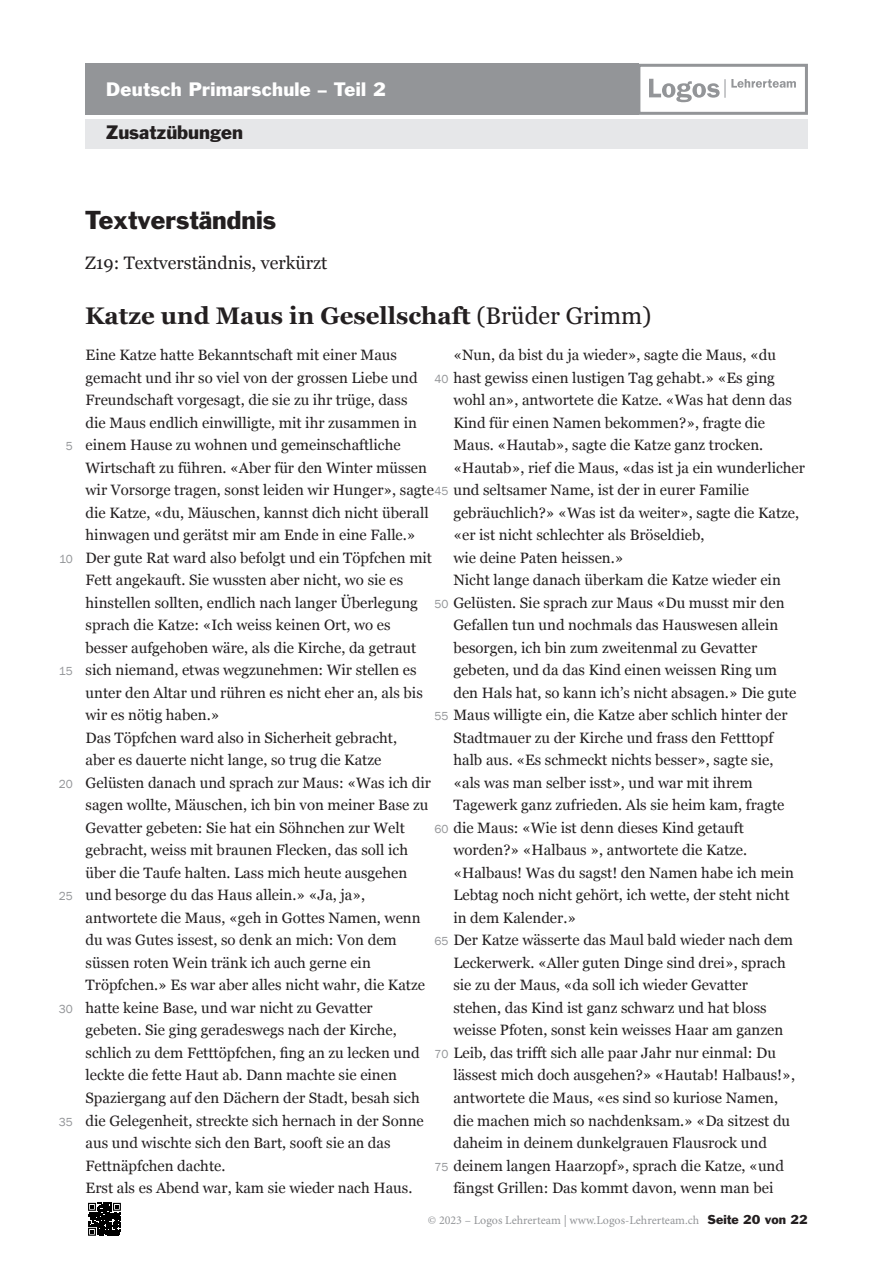
<style>
.page{position:relative;width:893px;height:1263px;background:#fff}
.page>*{position:absolute;margin:0;border:0;box-sizing:border-box;transform-origin:0 0}
.t1{font:700 24px "Georgia";color:#231f20}
.t2{font:24px "Franklin Gothic Std";color:#231f20}
.t3{font:18px "Georgia";color:#231f20}
.t4{font:18px "Franklin Gothic Std";letter-spacing:.015em;color:#fff}
.t5{font:18px "Franklin Gothic Std";color:#231f20}
.t6{font:15px/22.5px "Georgia";color:#231f20}
.t7{font:12px "Minion Pro";color:#939598}
.t8{font:12px "Franklin Gothic";color:#939598}
.s1{font-weight:400}
.s2{font-family:"Franklin Gothic Std";color:#231f20}
</style>
<div class="page">
<svg style="left:88px;top:1202px;width:33px;height:1px"></svg>
<svg style="left:88px;top:1203px;width:33px;height:33px"></svg>
<div style="left:85px;top:119px;width:723px;height:30px;background:#e6e7e9"></div>
<div style="left:85px;top:64px;width:554px;height:51px;background:#939598"></div>
<svg style="left:649px;top:79px;width:147px;height:23px"></svg>
<div style="left:637px;top:64px;width:171px;height:51px;border:3px solid #939598"></div>
<p class="t4" style="left:106px;top:82px;width:281px">Deutsch Primarschule – Teil 2</p>
<p class="t5" style="left:106px;top:126px;width:138px">Zusatzübungen</p>
<p class="t8" style="left:66px;top:442px;width:9px">5</p>
<p class="t8" style="left:59px;top:554px;width:15px">10</p>
<p class="t8" style="left:59px;top:667px;width:15px">15</p>
<p class="t8" style="left:59px;top:779px;width:16px">20</p>
<p class="t8" style="left:59px;top:892px;width:16px">25</p>
<p class="t8" style="left:59px;top:1004px;width:16px">30</p>
<p class="t8" style="left:59px;top:1117px;width:16px">35</p>
<h1 class="t2" style="left:85px;top:211px;width:193px">Textverständnis</h1>
<p class="t3" style="left:85px;top:256px;width:244px">Z19: Textverständnis, verkürzt</p>
<h1 class="t1" style="left:85px;top:306px;width:568px">Katze und Maus in Gesellschaft <span class="s1">(Brüder Grimm)</span></h1>
<p class="t6" style="left:86px;top:345px;width:350px">Eine Katze hatte Bekanntschaft mit einer Maus gemacht und ihr so viel von der grossen Liebe und Freundschaft vorgesagt, die sie zu ihr trüge, dass<br>die Maus endlich einwilligte, mit ihr zusammen in einem Hause zu wohnen und gemeinschaftliche Wirtschaft zu führen. «Aber für den Winter müssen wir Vorsorge tragen, sonst leiden wir Hunger», sagte die Katze, «du, Mäuschen, kannst dich nicht überall hinwagen und gerätst mir am Ende in eine Falle.» Der gute Rat ward also befolgt und ein Töpfchen mit Fett angekauft. Sie wussten aber nicht, wo sie es hinstellen sollten, endlich nach langer Überlegung sprach die Katze: «Ich weiss keinen Ort, wo es besser aufgehoben wäre, als die Kirche, da getraut sich niemand, etwas wegzunehmen: Wir stellen es unter den Altar und rühren es nicht eher an, als bis wir es nötig haben.»<br>Das Töpfchen ward also in Sicherheit gebracht,<br>aber es dauerte nicht lange, so trug die Katze Gelüsten danach und sprach zur Maus: «Was ich dir sagen wollte, Mäuschen, ich bin von meiner Base zu Gevatter gebeten: Sie hat ein Söhnchen zur Welt gebracht, weiss mit braunen Flecken, das soll ich über die Taufe halten. Lass mich heute ausgehen und besorge du das Haus allein.» «Ja, ja», antwortete die Maus, «geh in Gottes Namen, wenn du was Gutes issest, so denk an mich: Von dem süssen roten Wein tränk ich auch gerne ein Tröpfchen.» Es war aber alles nicht wahr, die Katze hatte keine Base, und war nicht zu Gevatter<br>gebeten. Sie ging geradeswegs nach der Kirche, schlich zu dem Fetttöpfchen, fing an zu lecken und leckte die fette Haut ab. Dann machte sie einen Spaziergang auf den Dächern der Stadt, besah sich die Gelegenheit, streckte sich hernach in der Sonne aus und wischte sich den Bart, sooft sie an das Fettnäpfchen dachte.<br>Erst als es Abend war, kam sie wieder nach Haus.</p>
<p class="t6" style="left:453px;top:345px;width:353px">«Nun, da bist du ja wieder», sagte die Maus, «du hast gewiss einen lustigen Tag gehabt.» «Es ging wohl an», antwortete die Katze. «Was hat denn das Kind für einen Namen bekommen?», fragte die Maus. «Hautab», sagte die Katze ganz trocken. «Hautab», rief die Maus, «das ist ja ein wunderlicher und seltsamer Name, ist der in eurer Familie gebräuchlich?» «Was ist da weiter», sagte die Katze, «er ist nicht schlechter als Bröseldieb,<br>wie deine Paten heissen.»<br>Nicht lange danach überkam die Katze wieder ein Gelüsten. Sie sprach zur Maus «Du musst mir den Gefallen tun und nochmals das Hauswesen allein besorgen, ich bin zum zweitenmal zu Gevatter gebeten, und da das Kind einen weissen Ring um den Hals hat, so kann ich’s nicht absagen.» Die gute Maus willigte ein, die Katze aber schlich hinter der Stadtmauer zu der Kirche und frass den Fetttopf halb aus. «Es schmeckt nichts besser», sagte sie,<br>«als was man selber isst», und war mit ihrem Tagewerk ganz zufrieden. Als sie heim kam, fragte die Maus: «Wie ist denn dieses Kind getauft worden?» «Halbaus », antwortete die Katze. «Halbaus! Was du sagst! den Namen habe ich mein Lebtag noch nicht gehört, ich wette, der steht nicht in dem Kalender.»<br>Der Katze wässerte das Maul bald wieder nach dem Leckerwerk. «Aller guten Dinge sind drei», sprach sie zu der Maus, «da soll ich wieder Gevatter<br>stehen, das Kind ist ganz schwarz und hat bloss weisse Pfoten, sonst kein weisses Haar am ganzen Leib, das trifft sich alle paar Jahr nur einmal: Du lässest mich doch ausgehen?» «Hautab! Halbaus!», antwortete die Maus, «es sind so kuriose Namen,<br>die machen mich so nachdenksam.» «Da sitzest du daheim in deinem dunkelgrauen Flausrock und deinem langen Haarzopf», sprach die Katze, «und fängst Grillen: Das kommt davon, wenn man bei</p>
<p class="t7" style="left:428px;top:1215px;width:381px">© 2023 – Logos Lehrerteam | www.Logos-Lehrerteam.ch <span class="s2">Seite 20 von 22</span></p>
<p class="t8" style="left:435px;top:374px;width:16px">40</p>
<p class="t8" style="left:435px;top:487px;width:16px">45</p>
<p class="t8" style="left:435px;top:599px;width:16px">50</p>
<p class="t8" style="left:435px;top:712px;width:16px">55</p>
<p class="t8" style="left:435px;top:824px;width:16px">60</p>
<p class="t8" style="left:435px;top:937px;width:16px">65</p>
<p class="t8" style="left:435px;top:1049px;width:16px">70</p>
<p class="t8" style="left:435px;top:1162px;width:16px">75</p>
</div>
